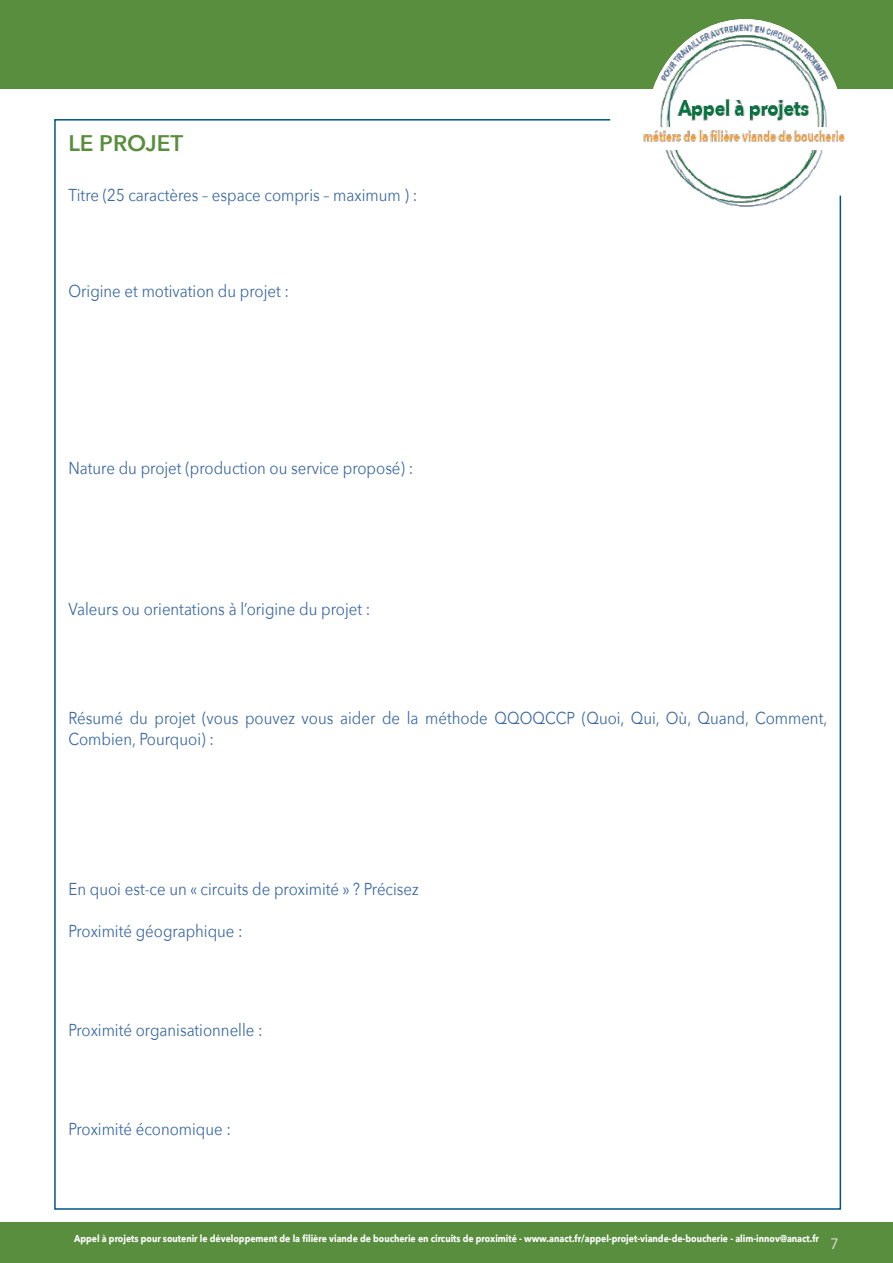
<style>
.page{position:relative;width:893px;height:1263px;background:#fff}
.page>*{position:absolute;margin:0;border:0;box-sizing:border-box;transform-origin:0 0}
.t1{font:600 22.5px "Avenir Next";color:#598e3f}
.t2{font:17.25px/21px "Avenir Next";color:#3b68a0;scale:.87 1}
.t3{font:15px "Avenir Next";color:#e7e7e7}
.t4{font:700 10.05px "Avenir Next";color:#fff;scale:.87 1}
</style>
<div class="page">
<div style="left:0;top:1222px;width:893px;height:41px;background:#598e3f"></div>
<div style="left:0;top:0;width:893px;height:88px;background:#598e3f"></div>
<div style="left:646px;top:19px;width:198px;height:223px;background:#fff;border-radius:50%"></div>
<img style="left:639px;top:22px;width:208px;height:186px">
<h1 class="t1" style="left:68px;top:129px;width:116px">LE PROJET</h1>
<p class="t2" style="left:68px;top:185px;width:402px">Titre (25 caractères – espace compris – maximum ) :</p>
<p class="t2" style="left:68px;top:281px;width:255px">Origine et motivation du projet :</p>
<p class="t2" style="left:68px;top:458px;width:398px">Nature du projet (production ou service proposé) :</p>
<p class="t2" style="left:68px;top:599px;width:349px">Valeurs ou orientations à l’origine du projet :</p>
<p class="t2" style="left:68px;top:708px;width:874px">Résumé du projet (vous pouvez vous aider de la méthode QQOQCCP (Quoi, Qui, Où, Quand, Comment,<br>Combien, Pourquoi) :</p>
<p class="t2" style="left:69px;top:879px;width:404px">En quoi est-ce un « circuits de proximité » ? Précisez</p>
<p class="t2" style="left:69px;top:921px;width:202px">Proximité géographique :</p>
<p class="t2" style="left:69px;top:1020px;width:225px">Proximité organisationnelle :</p>
<p class="t2" style="left:69px;top:1119px;width:188px">Proximité économique :</p>
<p class="t4" style="left:74px;top:1231px;width:858px">Appel à projets pour soutenir le développement de la filière viande de boucherie en circuits de proximité - www.anact.fr/appel-projet-viande-de-boucherie - alim-innov@anact.fr</p>
<p class="t3" style="left:830px;top:1234px;width:10px">7</p>
</div>
